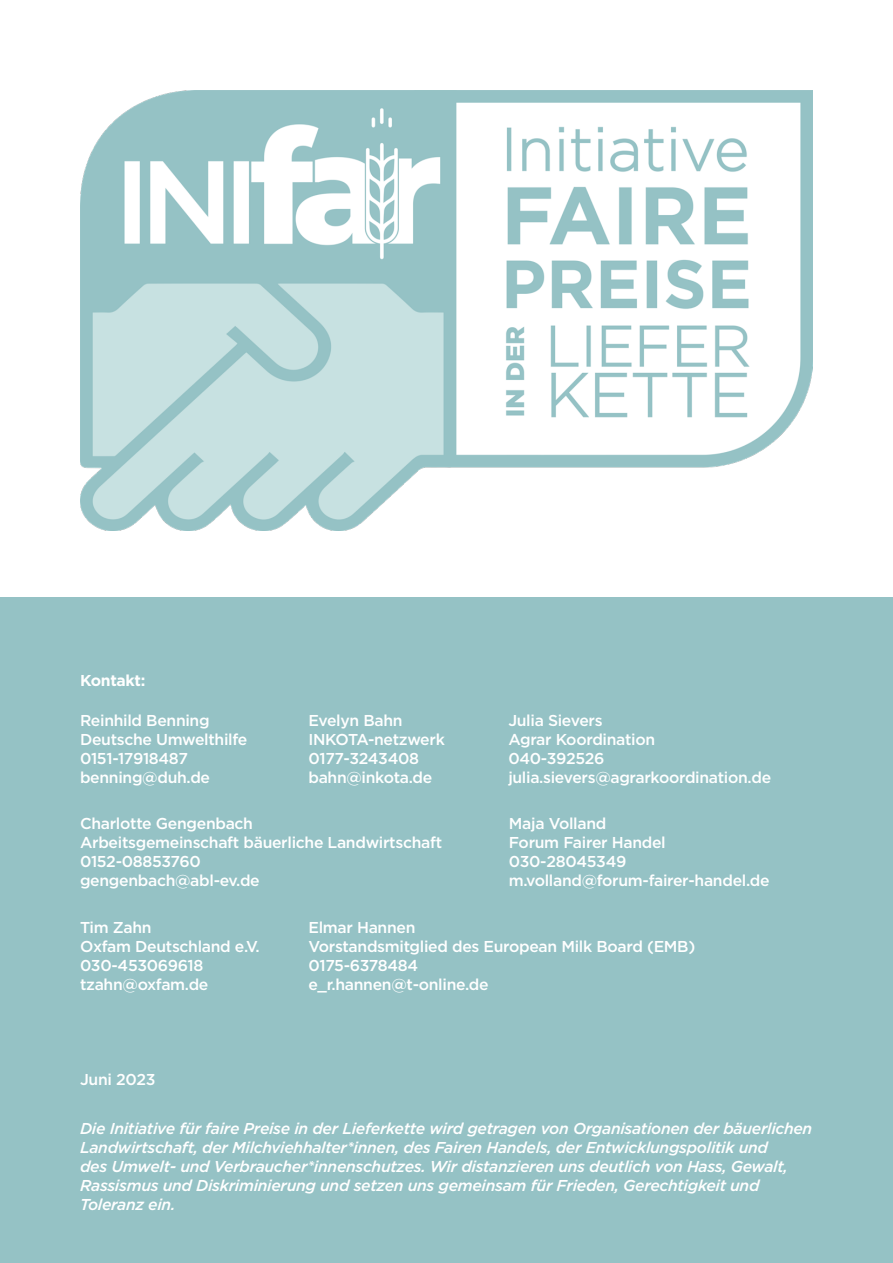
<style>
.page{position:relative;width:893px;height:1263px;background:#fff}
.page>*{position:absolute;margin:0;border:0;box-sizing:border-box;transform-origin:0 0}
.t1{font:500 15.75px/18.9px "Gotham";letter-spacing:-.02em;color:#fff}
.t2{font:italic 500 15.75px/18.9px "Gotham";letter-spacing:-.02em;color:#fff}
.t3{font:700 15.75px "Gotham";letter-spacing:-.02em;color:#fff}
</style>
<div class="page">
<div style="left:0;top:597px;width:893px;height:666px;background:#95c2c5"></div>
<img style="left:80px;top:91px;width:733px;height:440px">
<p class="t3" style="left:80px;top:670px;width:67px">Kontakt:</p>
<p class="t1" style="left:80px;top:711px;width:169px">Reinhild Benning<br>Deutsche Umwelthilfe<br>0151-17918487 benning@duh.de</p>
<p class="t1" style="left:308px;top:711px;width:138px">Evelyn Bahn<br>INKOTA-netzwerk<br>0177-3243408 bahn@inkota.de</p>
<p class="t1" style="left:80px;top:814px;width:364px">Charlotte Gengenbach<br>Arbeitsgemeinschaft bäuerliche Landwirtschaft<br>0152-08853760<br>gengenbach@abl-ev.de</p>
<p class="t1" style="left:508px;top:711px;width:264px">Julia Sievers<br>Agrar Koordination<br>040-392526 julia.sievers@agrarkoordination.de</p>
<p class="t1" style="left:509px;top:814px;width:262px">Maja Volland<br>Forum Fairer Handel<br>030-28045349 m.volland@forum-fairer-handel.de</p>
<p class="t1" style="left:80px;top:918px;width:181px">Tim Zahn<br>Oxfam Deutschland e.V.<br>030-453069618 tzahn@oxfam.de</p>
<p class="t1" style="left:308px;top:918px;width:388px">Elmar Hannen<br>Vorstandsmitglied des European Milk Board (EMB)<br>0175-6378484<br>e_r.hannen@t-online.de</p>
<p class="t1" style="left:80px;top:1070px;width:77px">Juni 2023</p>
<p class="t2" style="left:80px;top:1119px;width:734px">Die Initiative für faire Preise in der Lieferkette wird getragen von Organisationen der bäuerlichen Landwirtschaft, der Milchviehhalter*innen, des Fairen Handels, der Entwicklungspolitik und<br>des Umwelt- und Verbraucher*innenschutzes. Wir distanzieren uns deutlich von Hass, Gewalt, Rassismus und Diskriminierung und setzen uns gemeinsam für Frieden, Gerechtigkeit und Toleranz ein.</p>
</div>
